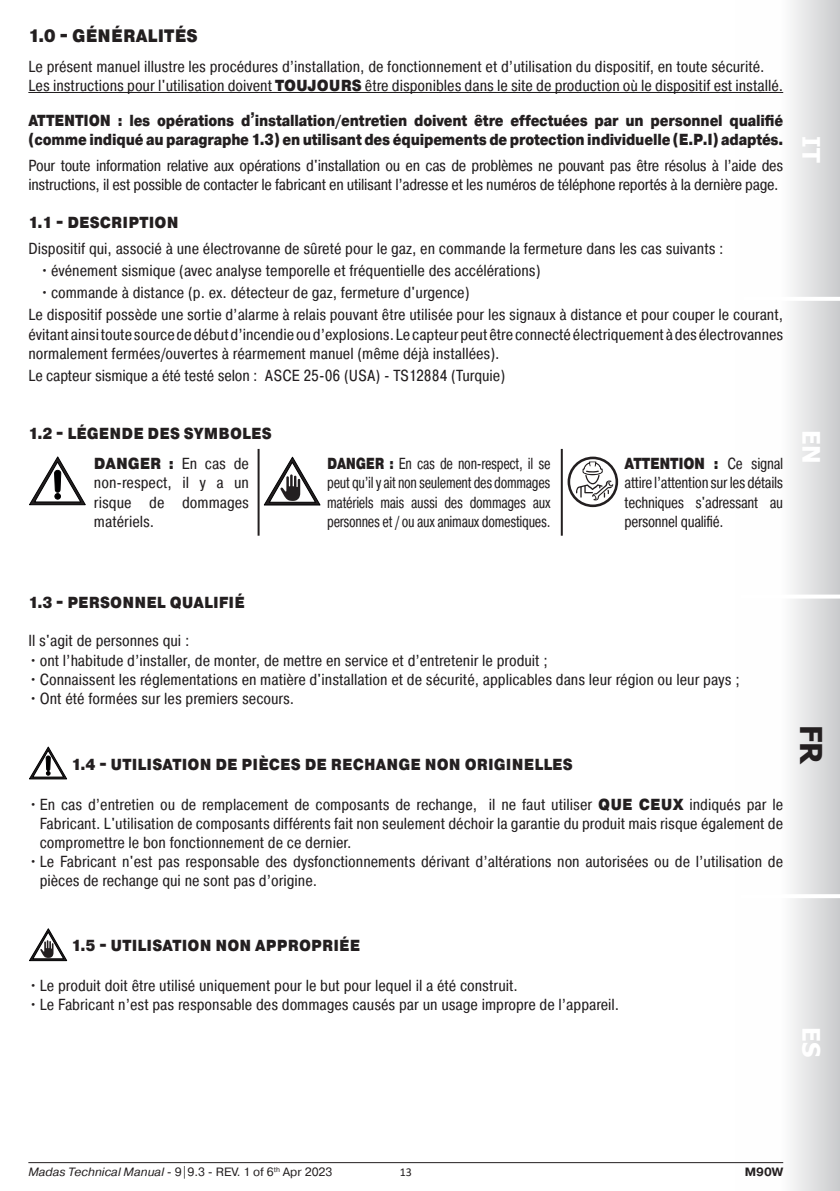
<style>
.page{position:relative;width:840px;height:1191px;background:#fff}
.page>*{position:absolute;margin:0;border:0;box-sizing:border-box;transform-origin:0 0}
.t1{font:700 30px "Tahoma";color:#231f20}
.t2{font:700 24px "Tahoma";color:#fff}
.t3{font:900 18px "Pragmatica Cond";letter-spacing:.01em;color:#231f20}
.t4{font:16px/19.2px "Pragmatica Cond";color:#231f20;text-align:justify}
.t5{font:16px/19.2px "Pragmatica Cond";letter-spacing:-.02em;color:#231f20}
.t6{font:900 16px/19.2px "Pragmatica Cond";letter-spacing:-.01em;color:#231f20;scale:.94 1}
.t7{font:16px/19.2px "Pragmatica Cond";color:#231f20;text-align:justify;scale:.87 1}
.t8{font:900 16px "Pragmatica Cond";letter-spacing:.01em;color:#231f20}
.t9{font:16px/19.2px "Pragmatica Cond";color:#231f20;text-align:justify;scale:.93 1}
.t10{font:12px "Pragmatica";color:#231f20}
.t11{font:700 12px "Pragmatica";color:#231f20}
.t12{font:12px "Calibri";color:#231f20}
.s1{font-weight:900}
.s2{font-style:italic}
</style>
<div class="page">
<div style="left:734px;top:0;width:105px;height:1191px;background:linear-gradient(to right,#fff,#d5d5d7)"></div>
<hr style="left:743px;top:297px;width:96px;height:4px;background:#fff">
<hr style="left:740px;top:594px;width:99px;height:4px;background:#fff">
<hr style="left:740px;top:894px;width:99px;height:4px;background:#fff">
<hr style="left:28px;top:1162px;width:754px;height:1px;background:#231f20">
<hr style="left:28px;top:92px;width:754px;height:1px;background:#231f20">
<svg style="left:29px;top:457px;width:56px;height:48px"></svg>
<svg style="left:264px;top:457px;width:56px;height:48px"></svg>
<svg style="left:567px;top:456px;width:50px;height:51px"></svg>
<div style="left:570px;top:459px;width:45px;height:45px;background:#fff;border-radius:50%"></div>
<svg style="left:575px;top:461px;width:38px;height:39px"></svg>
<hr style="left:257px;top:449px;width:2px;height:87px;background:#231f20">
<hr style="left:560px;top:449px;width:2px;height:87px;background:#231f20">
<svg style="left:29px;top:747px;width:38px;height:32px"></svg>
<div style="left:46px;top:756px;width:4px;height:14px;border:1px solid #000001;border-radius:2px"></div>
<svg style="left:29px;top:928px;width:38px;height:32px"></svg>
<p class="t3" style="left:28px;top:25px;width:171px">1.0 - GÉNÉRALITÉS</p>
<p class="t4" style="left:28px;top:56px;width:737px">Le présent manuel illustre les procédures d’installation, de fonctionnement et d’utilisation du dispositif, en toute sécurité.</p>
<p class="t4" style="left:28px;top:76px;width:756px">Les instructions pour l'utilisation doivent <span class="s1">TOUJOURS</span> être disponibles dans le site de production où le dispositif est installé.</p>
<p class="t6" style="left:28px;top:111px;width:804px">ATTENTION : les opérations d’installation/entretien doivent être effectuées par un personnel qualifié (comme indiqué au paragraphe 1.3) en utilisant des équipements de protection individuelle (E.P.I) adaptés.</p>
<p class="t5" style="left:28px;top:155px;width:755px">Pour toute information relative aux opérations d'installation ou en cas de problèmes ne pouvant pas être résolus à l’aide des instructions, il est possible de contacter le fabricant en utilisant l’adresse et les numéros de téléphone reportés à la dernière page.</p>
<p class="t8" style="left:28px;top:212px;width:152px">1.1 - DESCRIPTION</p>
<p class="t4" style="left:28px;top:239px;width:696px">Dispositif qui, associé à une électrovanne de sûreté pour le gaz, en commande la fermeture dans les cas suivants :</p>
<p class="t4" style="left:40px;top:261px;width:502px">•événement sismique (avec analyse temporelle et fréquentielle des accélérations)</p>
<p class="t4" style="left:40px;top:283px;width:431px">•commande à distance (p. ex. détecteur de gaz, fermeture d'urgence)</p>
<p class="t4" style="left:28px;top:305px;width:756px">Le dispositif possède une sortie d’alarme à relais pouvant être utilisée pour les signaux à distance et pour couper le courant, évitant ainsi toute source de début d’incendie ou d’explosions. Le capteur peut être connecté électriquement à des électrovannes normalement fermées/ouvertes à réarmement manuel (même déjà installées).</p>
<p class="t4" style="left:28px;top:365px;width:478px">Le capteur sismique a été testé selon : ASCE 25-06 (USA) - TS12884 (Turquie)</p>
<p class="t8" style="left:28px;top:423px;width:245px">1.2 - LÉGENDE DES SYMBOLES</p>
<p class="t4" style="left:94px;top:454px;width:156px"><span class="s1">DANGER :</span> En cas de non-respect, il y a un risque de dommages matériels.</p>
<p class="t7" style="left:327px;top:454px;width:258px"><span class="s1">DANGER :</span> En cas de non-respect, il se peut qu’il y ait non seulement des dommages matériels mais aussi des dommages aux personnes et / ou aux animaux domestiques.</p>
<p class="t9" style="left:624px;top:454px;width:172px"><span class="s1">ATTENTION :</span> Ce signal attire l’attention sur les détails techniques s'adressant au personnel qualifié.</p>
<h2 class="t2" style="left:827px;top:136px;width:28px;rotate:90deg">IT</h2>
<h2 class="t2" style="left:827px;top:430px;width:35px;rotate:90deg">EN</h2>
<p class="t8" style="left:28px;top:592px;width:218px">1.3 - PERSONNEL QUALIFIÉ</p>
<p class="t4" style="left:28px;top:631px;width:162px">Il s'agit de personnes qui :</p>
<p class="t4" style="left:28px;top:650px;width:520px">•ont l’habitude d’installer, de monter, de mettre en service et d’entretenir le produit ;</p>
<p class="t4" style="left:28px;top:669px;width:712px">•Connaissent les réglementations en matière d'installation et de sécurité, applicables dans leur région ou leur pays ;</p>
<p class="t4" style="left:28px;top:689px;width:267px">•Ont été formées sur les premiers secours.</p>
<p class="t8" style="left:71px;top:754px;width:502px">1.4 - UTILISATION DE PIÈCES DE RECHANGE NON ORIGINELLES</p>
<p class="t4" style="left:40px;top:794px;width:744px;text-indent:-11px">•En cas d’entretien ou de remplacement de composants de rechange, il ne faut utiliser <span class="s1">QUE CEUX</span> indiqués par le Fabricant. L'utilisation de composants différents fait non seulement déchoir la garantie du produit mais risque également de compromettre le bon fonctionnement de ce dernier.</p>
<p class="t4" style="left:40px;top:852px;width:744px;text-indent:-11px">•Le Fabricant n'est pas responsable des dysfonctionnements dérivant d’altérations non autorisées ou de l’utilisation de pièces de rechange qui ne sont pas d’origine.</p>
<h1 class="t1" style="left:831px;top:724px;width:41px;rotate:90deg">FR</h1>
<p class="t8" style="left:71px;top:935px;width:290px">1.5 - UTILISATION NON APPROPRIÉE</p>
<p class="t4" style="left:28px;top:975px;width:491px">•Le produit doit être utilisé uniquement pour le but pour lequel il a été construit.</p>
<p class="t4" style="left:28px;top:994px;width:592px">•Le Fabricant n’est pas responsable des dommages causés par un usage impropre de l’appareil.</p>
<h2 class="t2" style="left:827px;top:1027px;width:31px;rotate:90deg">ES</h2>
<p class="t10" style="left:28px;top:1164px;width:305px"><span class="s2">Madas Technical Manual</span> - 9|9.3 - REV. 1 of 6<sup>th</sup> Apr 2023</p>
<p class="t11" style="left:744px;top:1164px;width:40px">M90W</p>
<p class="t12" style="left:399px;top:1163px;width:14px">13</p>
</div>
